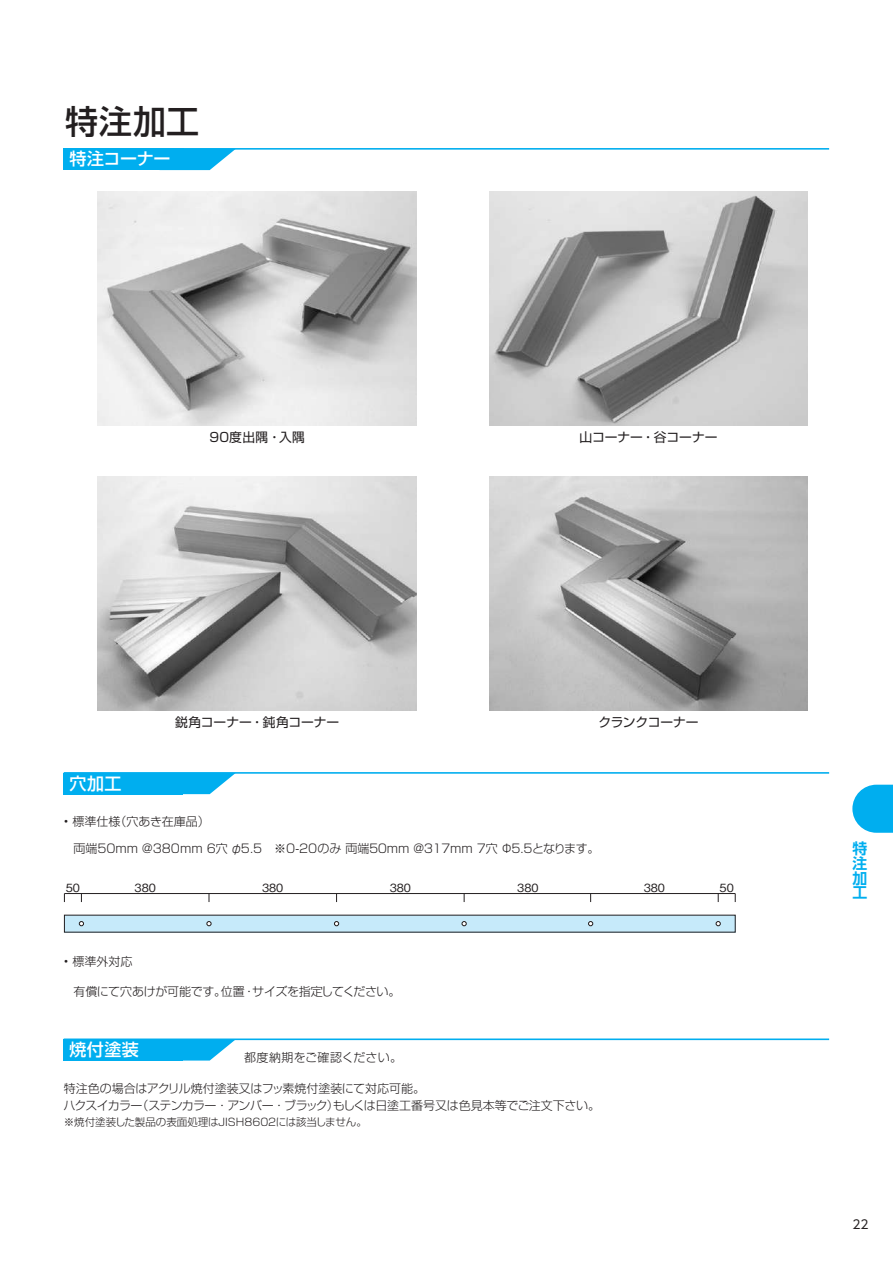
<style>
.page{position:relative;width:893px;height:1263px;background:#fff}
.page>*{position:absolute;margin:0;border:0;box-sizing:border-box;transform-origin:0 0}
.t1{font:500 33px "Shin Go Pr 5";color:#231f20}
.t2{font:500 16.95px "Shin Go Pr 5";letter-spacing:.015em;color:#fff}
.t3{font:700 14.85px/14.9px "UD Shin Go Pro De";color:#00aeef;text-align:justify}
.t4{font:12.75px "Shin Go Pr 5";letter-spacing:-.005em;color:#231f20}
.t5{font:12.75px "Shin Go Pr 5";letter-spacing:-.025em;color:#231f20}
.t6{font:12.15px "UD Shin Go Pro";color:#231f20}
.t7{font:300 12px/16.5px "Shin Go Pr 5";letter-spacing:-.02em;color:#231f20}
.t8{font:300 12px "Shin Go Pr 5";color:#231f20}
.t9{font:300 12px "Shin Go Pr 5";letter-spacing:.02em;color:#231f20}
.t10{font:500 11.25px "Gothic BBB Pr 5";color:#231f20}
.t11{font:300 10.5px "Shin Go Pr 5";color:#231f20}
</style>
<div class="page">
<svg style="left:852px;top:785px;width:41px;height:48px;background:#23b9f1"></svg>
<hr style="left:64px;top:893px;width:671px;height:1px;background:#231f20">
<div style="left:81px;top:915px;width:128px;height:17px;background:#c6eafa"></div>
<div style="left:209px;top:915px;width:128px;height:17px;background:#c6eafa"></div>
<div style="left:337px;top:915px;width:127px;height:17px;background:#c6eafa"></div>
<div style="left:464px;top:915px;width:128px;height:17px;background:#c6eafa"></div>
<div style="left:591px;top:915px;width:127px;height:17px;background:#c6eafa"></div>
<div style="left:718px;top:915px;width:17px;height:17px;background:#c6eafa"></div>
<div style="left:64px;top:915px;width:17px;height:17px;background:#c6eafa"></div>
<svg style="left:79px;top:921px;width:5px;height:5px"></svg>
<svg style="left:207px;top:921px;width:4px;height:5px"></svg>
<svg style="left:334px;top:921px;width:5px;height:5px"></svg>
<svg style="left:462px;top:921px;width:4px;height:5px"></svg>
<svg style="left:588px;top:921px;width:5px;height:5px"></svg>
<svg style="left:716px;top:921px;width:4px;height:5px"></svg>
<div style="left:64px;top:773px;width:119px;height:21px;background:#00aeef"></div>
<svg style="left:183px;top:774px;width:52px;height:20px"></svg>
<hr style="left:64px;top:772px;width:765px;height:2px;background:#00aeef">
<div style="left:64px;top:1039px;width:119px;height:21px;background:#00aeef"></div>
<svg style="left:183px;top:1040px;width:53px;height:20px"></svg>
<hr style="left:64px;top:1038px;width:765px;height:2px;background:#00aeef">
<svg style="left:184px;top:150px;width:51px;height:20px"></svg>
<div style="left:64px;top:149px;width:120px;height:21px;background:#00aeef"></div>
<hr style="left:64px;top:148px;width:765px;height:2px;background:#00aeef">
<img style="left:98px;top:191px;width:319px;height:234px">
<img style="left:98px;top:476px;width:319px;height:234px">
<img style="left:489px;top:191px;width:319px;height:234px">
<img style="left:489px;top:476px;width:319px;height:234px">
<h1 class="t1" style="left:65px;top:94px;width:135px">特注加工</h1>
<h2 class="t2" style="left:69px;top:145px;width:103px">特注コーナー</h2>
<p class="t4" style="left:209px;top:427px;width:97px">90度出隅・入隅</p>
<h2 class="t2" style="left:69px;top:769px;width:53px">穴加工</h2>
<p class="t4" style="left:175px;top:712px;width:166px">鋭角コーナー・鈍角コーナー</p>
<p class="t4" style="left:579px;top:427px;width:139px">山コーナー・谷コーナー</p>
<p class="t5" style="left:598px;top:712px;width:102px">クランクコーナー</p>
<p class="t8" style="left:64px;top:812px;width:147px">• 標準仕様（穴あき在庫品）</p>
<p class="t8" style="left:73px;top:839px;width:527px">両端50mm @380mm 6穴 φ5.5　※0-20のみ 両端５０mm ＠３１７mm 7穴 Φ5.5となります。</p>
<p class="t10" style="left:66px;top:879px;width:16px">50</p>
<p class="t10" style="left:135px;top:879px;width:23px">380</p>
<p class="t10" style="left:262px;top:879px;width:23px">380</p>
<p class="t10" style="left:390px;top:879px;width:23px">380</p>
<p class="t10" style="left:517px;top:879px;width:23px">380</p>
<p class="t10" style="left:644px;top:879px;width:23px">380</p>
<p class="t10" style="left:720px;top:879px;width:16px">50</p>
<p class="t7" style="left:64px;top:952px;width:70px">• 標準外対応</p>
<p class="t7" style="left:73px;top:982px;width:329px">有償にて穴あけが可能です。位置・サイズを指定してください。</p>
<h2 class="t2" style="left:69px;top:1036px;width:71px">焼付塗装</h2>
<p class="t9" style="left:244px;top:1047px;width:160px">都度納期をご確認ください。</p>
<p class="t7" style="left:63px;top:1079px;width:538px">特注色の場合はアクリル焼付塗装又はフッ素焼付塗装にて対応可能。<br>ハクスイカラー（ステンカラー ・アンバー ・ブラック）もしくは日塗工番号又は色見本等でご注文下さい。</p>
<p class="t11" style="left:64px;top:1114px;width:305px">※焼付塗装した製品の表面処理はJISH8602には該当しません。</p>
<p class="t3" style="left:852px;top:840px;width:16px">特注加工</p>
<p class="t6" style="left:852px;top:1214px;width:18px">22</p>
</div>
